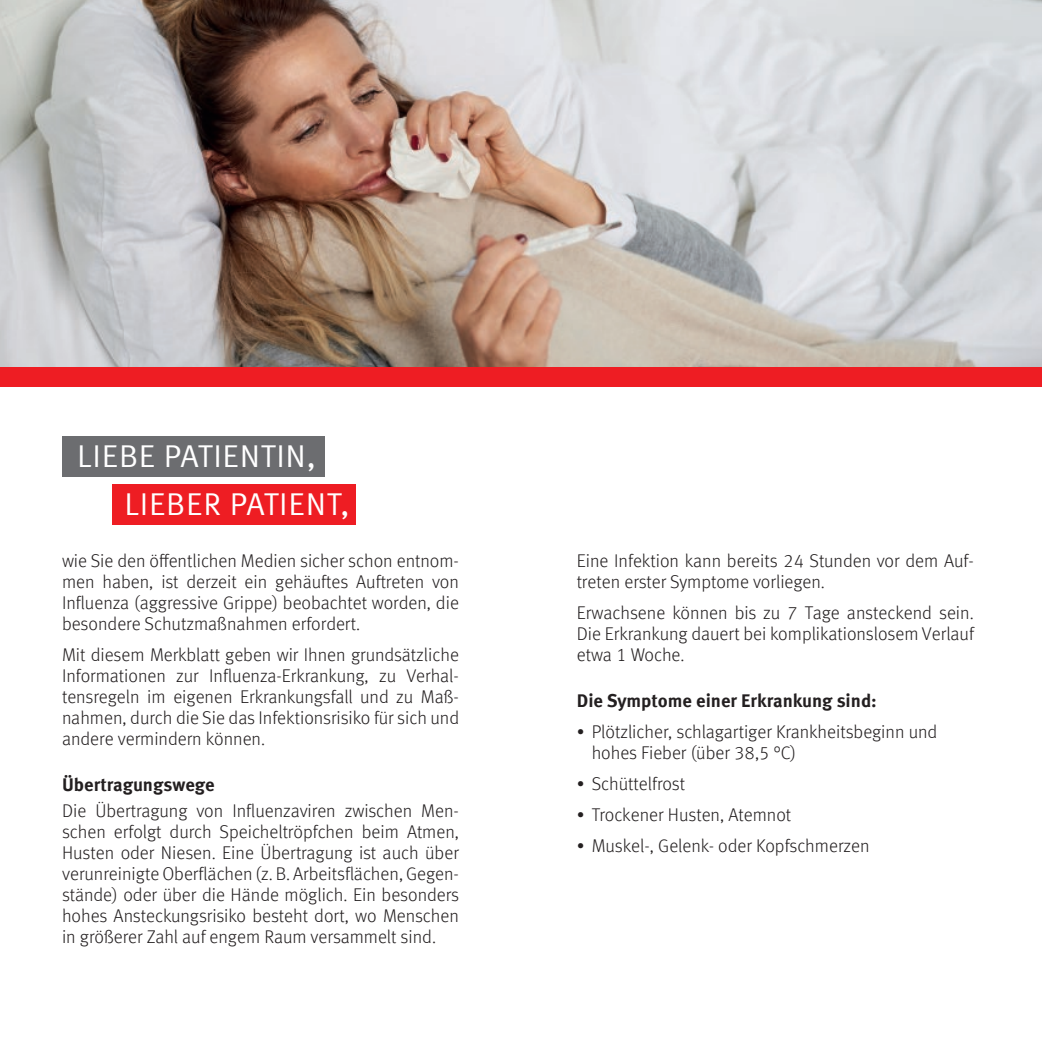
<style>
.page{position:relative;width:1042px;height:1042px;background:#fff}
.page>*{position:absolute;margin:0;border:0;box-sizing:border-box;transform-origin:0 0}
.t1{font:31.5px/48.1px "Meta Offc Norm";letter-spacing:.025em;color:#fff}
.t2{font:300 18.38px/21px "Meta Offc";color:#231f20;text-align:justify}
.t3{font:700 18.38px "Meta Offc";color:#231f20}
</style>
<div class="page">
<div style="left:112px;top:484px;width:244px;height:40px;background:#ee1d23"></div>
<div style="left:62px;top:437px;width:262px;height:40px;background:#6c6d70"></div>
<img style="left:0;top:0;width:1042px;height:367px">
<div style="left:0;top:367px;width:1042px;height:20px;background:#ee1d23"></div>
<h1 class="t1" style="left:124px;top:433px;width:227px;text-indent:-47px">LIEBE PATIENTIN,<br>LIEBER PATIENT,</h1>
<p class="t2" style="left:62px;top:551px;width:398px">wie Sie den öffentlichen Medien sicher schon entnom&shy;men haben, ist derzeit ein gehäuftes Auftreten von Influenza (aggressive Grippe) beobachtet worden, die besondere Schutzmaßnahmen erfordert.</p>
<p class="t2" style="left:62px;top:645px;width:399px">Mit diesem Merkblatt geben wir Ihnen grundsätzliche Informationen zur Influenza-Erkrankung, zu Verhal&shy;tensregeln im eigenen Erkrankungsfall und zu Maß&shy;nahmen, durch die Sie das Infektionsrisiko für sich und andere vermindern können.</p>
<p class="t3" style="left:62px;top:773px;width:154px">Übertragungswege</p>
<p class="t2" style="left:62px;top:800px;width:399px">Die Übertragung von Influenzaviren zwischen Men&shy;schen erfolgt durch Speicheltröpfchen beim Atmen, Husten oder Niesen. Eine Übertragung ist auch über verunreinigte Oberflächen (z. B. Arbeitsflächen, Gegen&shy;stände) oder über die Hände möglich. Ein besonders hohes Ansteckungsrisiko besteht dort, wo Menschen in größerer Zahl auf engem Raum versammelt sind.</p>
<p class="t2" style="left:577px;top:551px;width:398px">Eine Infektion kann bereits 24 Stunden vor dem Auf&shy;treten erster Symptome vorliegen.</p>
<p class="t2" style="left:577px;top:603px;width:399px">Erwachsene können bis zu 7 Tage ansteckend sein.<br>Die Erkrankung dauert bei komplikationslosem Verlauf etwa 1 Woche.</p>
<p class="t3" style="left:577px;top:689px;width:301px">Die Symptome einer Erkrankung sind:</p>
<p class="t2" style="left:592px;top:721px;width:347px;text-indent:-15px">• Plötzlicher, schlagartiger Krankheitsbeginn und hohes Fieber (über 38,5 °C)</p>
<p class="t2" style="left:577px;top:773px;width:110px">• Schüttelfrost</p>
<p class="t2" style="left:577px;top:804px;width:216px">• Trockener Husten, Atemnot</p>
<p class="t2" style="left:577px;top:835px;width:294px">• Muskel-, Gelenk- oder Kopfschmerzen</p>
</div>
